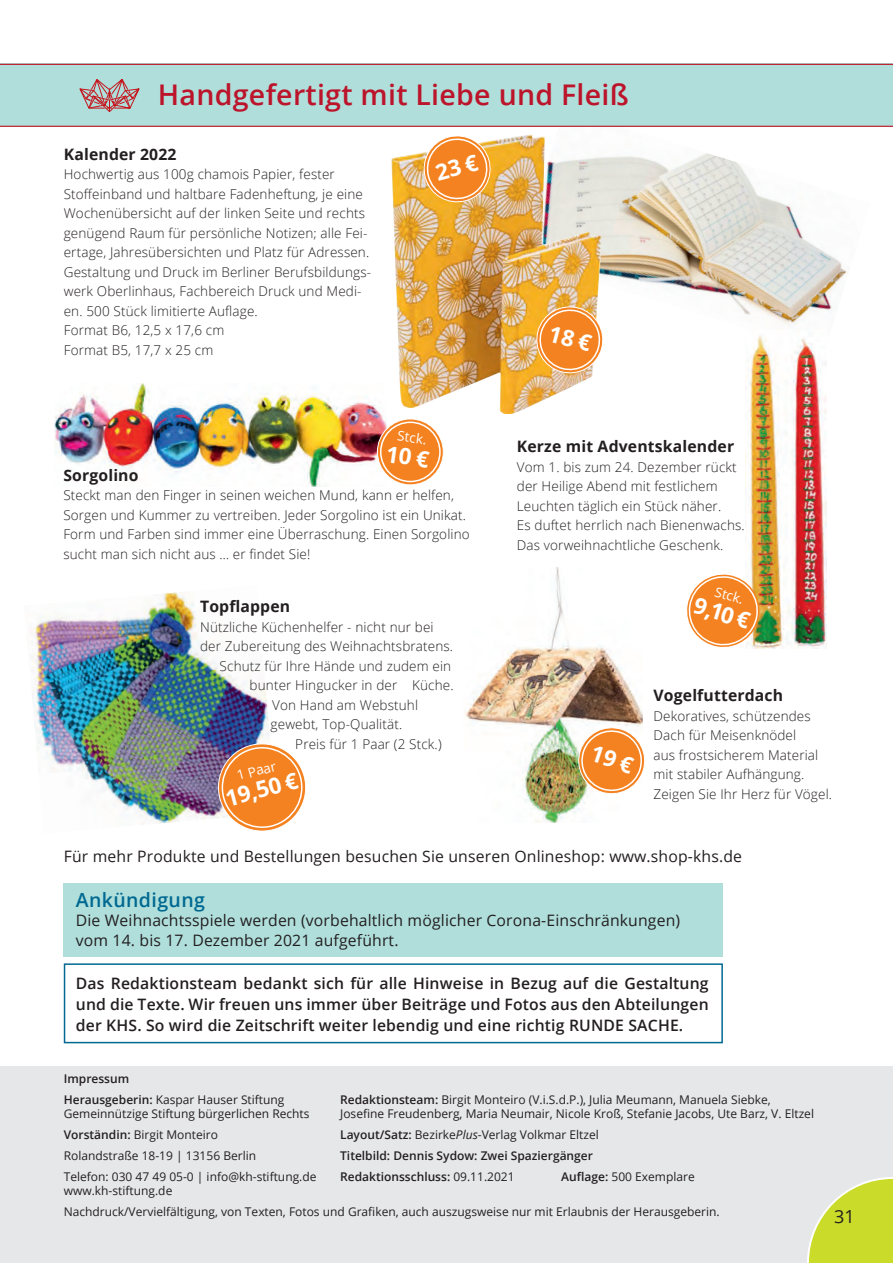
<style>
.page{position:relative;width:893px;height:1263px;background:#fff}
.page>*{position:absolute;margin:0;border:0;box-sizing:border-box;transform-origin:0 0}
.t1{font:600 28.5px "Open Sans";letter-spacing:.01em;color:#bc142a}
.t2{font:700 22.5px "Open Sans";color:#fff}
.t3{font:600 19.5px "Open Sans";letter-spacing:.02em;color:#006991}
.t4{font:18px "Open Sans";color:#231f20}
.t5{font:600 15.75px/21px "Open Sans";letter-spacing:.01em;color:#231f20;text-align:justify}
.t6{font:15.75px/19.5px "Open Sans";letter-spacing:.01em;color:#231f20}
.t7{font:700 15.75px "Open Sans";letter-spacing:.01em;color:#231f20}
.t8{font:300 13.5px/19.5px "Open Sans";letter-spacing:.01em;color:#231f20}
.t9{font:13.5px "Open Sans";color:#fff}
.t10{font:12px/20.9px "Open Sans";color:#231f20}
.t11{font:600 12px/20.9px "Open Sans";color:#231f20}
.s1{font-weight:400}
.s2{font-weight:600}
.s3{font-weight:400;font-style:italic}
</style>
<div class="page">
<img style="left:465px;top:567px;width:177px;height:256px">
<img style="left:55px;top:384px;width:332px;height:102px">
<img style="left:601px;top:153px;width:246px;height:172px">
<div style="left:0;top:64px;width:893px;height:63px;background:#afdedb"></div>
<svg style="left:80px;top:79px;width:59px;height:33px"></svg>
<hr style="left:0;top:64px;width:893px;height:1px;background:#c11524">
<hr style="left:0;top:126px;width:893px;height:1px;background:#c11524">
<div style="left:0;top:1066px;width:893px;height:197px;background:#e6e7e9"></div>
<svg style="left:807px;top:1177px;width:86px;height:86px"></svg>
<div style="left:64px;top:963px;width:659px;height:80px;border:2px solid #006991"></div>
<div style="left:64px;top:883px;width:659px;height:74px;background:#afdedb"></div>
<svg style="left:377px;top:419px;width:66px;height:66px;background:#f59039"></svg>
<div style="left:377px;top:419px;width:67px;height:66px;border:1px solid #fff;border-radius:50%"></div>
<div style="left:380px;top:422px;width:61px;height:60px;border:2px solid #fff;border-radius:50%"></div>
<img style="left:391px;top:134px;width:210px;height:280px">
<img style="left:30px;top:592px;width:240px;height:233px">
<svg style="left:214px;top:739px;width:92px;height:92px"></svg>
<img style="left:748px;top:335px;width:78px;height:313px">
<svg style="left:687px;top:572px;width:75px;height:77px"></svg>
<svg style="left:387px;top:445px;width:43px;height:23px"></svg>
<svg style="left:421px;top:134px;width:73px;height:71px;background:#f4a554"></svg>
<svg style="left:574px;top:723px;width:71px;height:75px"></svg>
<svg style="left:532px;top:302px;width:75px;height:74px;background:#f4a759"></svg>
<h1 class="t1" style="left:158px;top:75px;width:472px">Handgefertigt mit Liebe und Fleiß</h1>
<p class="t7" style="left:64px;top:143px;width:114px">Kalender 2022</p>
<p class="t8" style="left:64px;top:164px;width:309px">Hochwertig aus 100g chamois Papier, fester Stoffeinband und haltbare Fadenheftung, je eine Wochenübersicht auf der linken Seite und rechts genügend Raum für persönliche Notizen; alle Fei&shy;ertage, Jahresübersichten und Platz für Adressen.<br>Gestaltung und Druck im Berliner Berufsbildungs&shy;werk Oberlinhaus, Fachbereich Druck und Medi&shy;en. 500 Stück limitierte Auflage.<br>Format B6, 12,5 x 17,6 cm<br>Format B5, 17,7 x 25 cm</p>
<p class="t9" style="left:399px;top:426px;width:31px;rotate:8deg">Stck.</p>
<p class="t7" style="left:63px;top:464px;width:77px">Sorgolino</p>
<p class="t8" style="left:63px;top:485px;width:408px">Steckt man den Finger in seinen weichen Mund, kann er helfen, Sorgen und Kummer zu vertreiben. Jeder Sorgolino ist ein Unikat.<br>Form und Farben sind immer eine Überraschung. Einen Sorgolino sucht man sich nicht aus … er findet Sie!</p>
<p class="t7" style="left:200px;top:595px;width:92px">Topflappen</p>
<p class="t8" style="left:200px;top:616px;width:235px">Nützliche Küchenhelfer - nicht nur bei</p>
<p class="t8" style="left:200px;top:636px;width:254px">der Zubereitung des Weihnachtsbratens.</p>
<p class="t8" style="left:220px;top:655px;width:233px">Schutz für Ihre Hände und zudem ein</p>
<p class="t8" style="left:250px;top:675px;width:205px">bunter Hingucker in der Küche.</p>
<p class="t8" style="left:272px;top:694px;width:147px">Von Hand am Webstuhl</p>
<p class="t8" style="left:271px;top:714px;width:133px">gewebt, Top-Qualität.</p>
<p class="t8" style="left:295px;top:733px;width:148px">Preis für 1 Paar (2 Stck.)</p>
<p class="t9" style="left:235px;top:767px;width:41px;rotate:-15deg">1 Paar</p>
<h2 class="t2" style="left:222px;top:783px;width:75px;rotate:-15deg">19,50 €</h2>
<p class="t7" style="left:517px;top:435px;width:219px">Kerze mit Adventskalender</p>
<p class="t8" style="left:517px;top:457px;width:229px">Vom 1. bis zum 24. Dezember rückt der Heilige Abend mit festlichem Leuchten täglich ein Stück näher.<br>Es duftet herrlich nach Bienenwachs.<br>Das vorweihnachtliche Geschenk.</p>
<p class="t9" style="left:718px;top:582px;width:31px;rotate:17deg">Stck.</p>
<h2 class="t2" style="left:699px;top:589px;width:59px;rotate:17deg">9,10 €</h2>
<p class="t7" style="left:653px;top:684px;width:131px">Vogelfutterdach</p>
<p class="t8" style="left:653px;top:706px;width:180px">Dekoratives, schützendes<br>Dach für Meisenknödel<br>aus frostsicherem Material mit stabiler Aufhängung.<br>Zeigen Sie Ihr Herz für Vögel.</p>
<p class="t6" style="left:64px;top:846px;width:680px">Für mehr Produkte und Bestellungen besuchen Sie unseren Onlineshop: www.shop-khs.de</p>
<h3 class="t3" style="left:76px;top:886px;width:131px">Ankündigung</h3>
<p class="t6" style="left:76px;top:910px;width:606px">Die Weihnachtsspiele werden (vorbehaltlich möglicher Corona-Einschränkungen) vom 14. bis 17. Dezember 2021 aufgeführt.</p>
<p class="t5" style="left:76px;top:972px;width:634px">Das Redaktionsteam bedankt sich für alle Hinweise in Bezug auf die Gestaltung und die Texte. Wir freuen uns immer über Beiträge und Fotos aus den Abteilungen der KHS. So wird die Zeitschrift weiter lebendig und eine richtig RUNDE SACHE.</p>
<p class="t11" style="left:64px;top:1068px;width:222px">Impressum<br>Herausgeberin: <span class="s1">Kaspar Hauser Stiftung</span></p>
<p class="t10" style="left:64px;top:1103px;width:254px">Gemeinnützige Stiftung bürgerlichen Rechts <span class="s2">Vorständin:</span> Birgit Monteiro<br>Rolandstraße 18-19 | 13156 Berlin<br>Telefon: 030 47 49 05-0 | info@kh-stiftung.de</p>
<p class="t10" style="left:64px;top:1180px;width:110px">www.kh-stiftung.de</p>
<p class="t10" style="left:340px;top:1092px;width:475px;line-height:14.4px"><span class="s2">Redaktionsteam:</span> Birgit Monteiro (V.i.S.d.P.), Julia Meumann, Manuela Siebke,<br>Josefine Freudenberg, Maria Neumair, Nicole Kroß, Stefanie Jacobs, Ute Barz, V. Eltzel</p>
<p class="t11" style="left:340px;top:1124px;width:260px">Layout/Satz: <span class="s1">Bezirke</span><span class="s3">Plus</span><span class="s1">-Verlag Volkmar Eltzel<br></span>Titelbild: Dennis Sydow: Zwei Spaziergänger<br>Redaktionsschluss: <span class="s1">09.11.2021</span></p>
<p class="t10" style="left:561px;top:1165px;width:135px"><span class="s2">Auflage:</span> 500 Exemplare</p>
<p class="t10" style="left:64px;top:1200px;width:657px">Nachdruck/Vervielfältigung, von Texten, Fotos und Grafiken, auch auszugsweise nur mit Erlaubnis der Herausgeberin.</p>
<h3 class="t4" style="left:834px;top:1204px;width:22px">31</h3>
</div>
